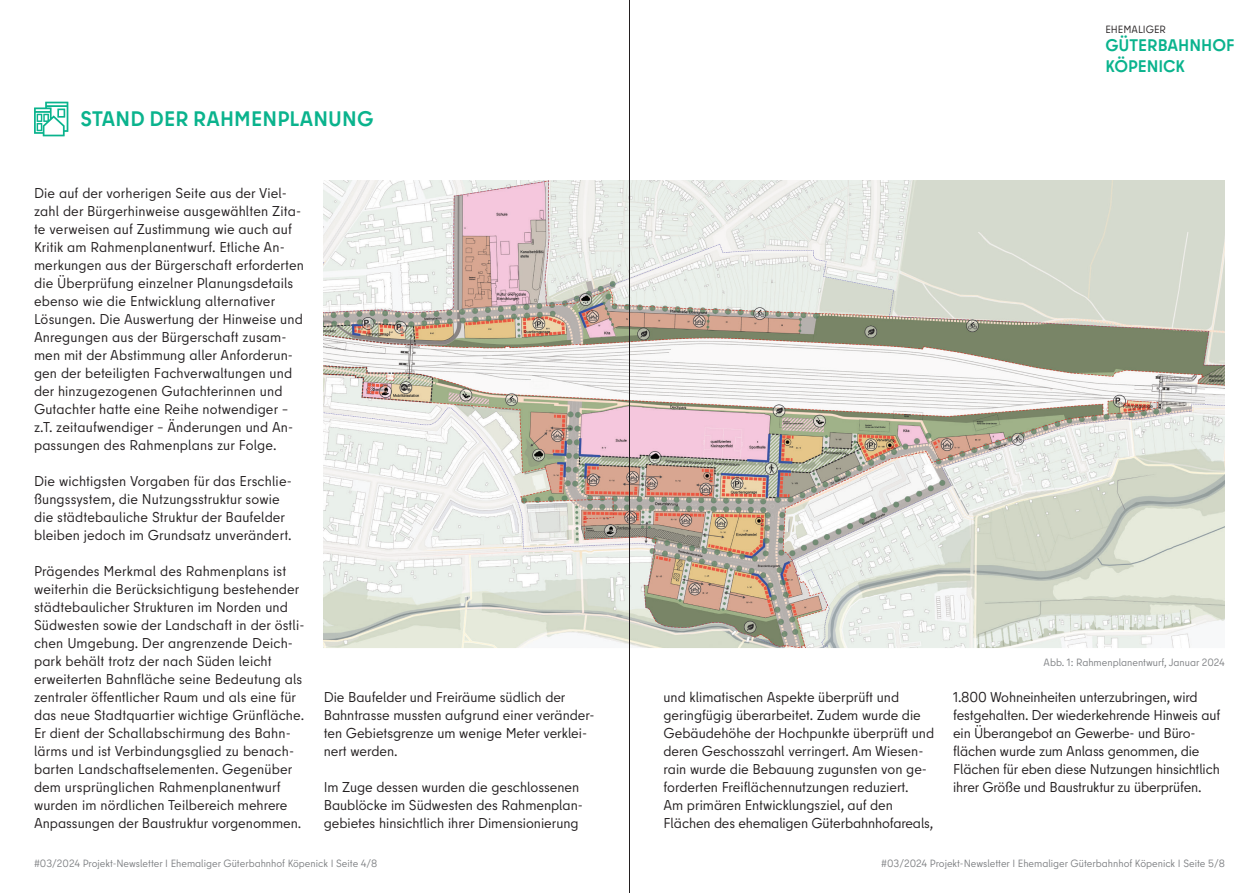
<style>
.page{position:relative;width:1259px;height:893px;background:#fff}
.page>*{position:absolute;margin:0;border:0;box-sizing:border-box;transform-origin:0 0}
.t1{font:700 21px "Berlin Type";letter-spacing:.01em;color:#0ab38d}
.t2{font:700 16.8px/20.1px "Berlin Type";color:#0ab38d}
.t3{font:14.25px/18px "Berlin Type";letter-spacing:.005em;color:#231f20}
.t4{font:10.5px "Berlin Type";color:#808285}
.t5{font:10.5px "Berlin Type";color:#231f20}
</style>
<div class="page">
<img style="left:324px;top:180px;width:901px;height:468px">
<svg style="left:34px;top:102px;width:34px;height:34px"></svg>
<hr style="left:629px;top:0;width:1px;height:893px;background:#231f20">
<h2 class="t1" style="left:81px;top:105px;width:294px">STAND DER RAHMENPLANUNG</h2>
<p class="t3" style="left:34px;top:184px;width:271px">Die auf der vorherigen Seite aus der Viel&shy;zahl der Bürgerhinweise ausgewählten Zita&shy;te verweisen auf Zustimmung wie auch auf Kritik am Rahmenplanentwurf. Etliche An&shy;merkungen aus der Bürgerschaft erforderten die Überprüfung einzelner Planungsdetails ebenso wie die Entwicklung alternativer Lösungen. Die Auswertung der Hinweise und Anregungen aus der Bürgerschaft zusam&shy;men mit der Abstimmung aller Anforderun&shy;gen der beteiligten Fachverwaltungen und der hinzugezogenen Gutachterinnen und Gutachter hatte eine Reihe notwendiger – z.T. zeitaufwendiger – Änderungen und An&shy;passungen des Rahmenplans zur Folge.</p>
<p class="t3" style="left:34px;top:472px;width:259px">Die wichtigsten Vorgaben für das Erschlie&shy;ßungssystem, die Nutzungsstruktur sowie die städtebauliche Struktur der Baufelder bleiben jedoch im Grundsatz unverändert.</p>
<p class="t3" style="left:34px;top:562px;width:272px">Prägendes Merkmal des Rahmenplans ist weiterhin die Berücksichtigung bestehender städtebaulicher Strukturen im Norden und Südwesten sowie der Landschaft in der östli&shy;chen Umgebung. Der angrenzende Deich&shy;park behält trotz der nach Süden leicht erweiterten Bahnfläche seine Bedeutung als zentraler öffentlicher Raum und als eine für das neue Stadtquartier wichtige Grünfläche.<br>Er dient der Schallabschirmung des Bahn&shy;lärms und ist Verbindungsglied zu benach&shy;barten Landschaftselementen. Gegenüber dem ursprünglichen Rahmenplanentwurf wurden im nördlichen Teilbereich mehrere Anpassungen der Baustruktur vorgenommen.</p>
<p class="t3" style="left:324px;top:688px;width:272px">Die Baufelder und Freiräume südlich der Bahntrasse mussten aufgrund einer veränder&shy;ten Gebietsgrenze um wenige Meter verklei&shy;nert werden.</p>
<p class="t3" style="left:324px;top:778px;width:261px">Im Zuge dessen wurden die geschlossenen<br>Baublöcke im Südwesten des Rahmenplan&shy;gebietes hinsichtlich ihrer Dimensionierung</p>
<p class="t4" style="left:34px;top:856px;width:345px">#03/2024 Projekt-Newsletter I Ehemaliger Güterbahnhof Köpenick I Seite 4/8</p>
<p class="t5" style="left:1105px;top:23px;width:62px">EHEMALIGER</p>
<p class="t2" style="left:1105px;top:36px;width:131px">GÜTERBAHNHOF<br>KÖPENICK</p>
<p class="t4" style="left:1043px;top:656px;width:183px">Abb. 1: Rahmenplanentwurf, Januar 2024</p>
<p class="t3" style="left:663px;top:688px;width:272px">und klimatischen Aspekte überprüft und geringfügig überarbeitet. Zudem wurde die Gebäudehöhe der Hochpunkte überprüft und deren Geschosszahl verringert. Am Wiesen&shy;rain wurde die Bebauung zugunsten von ge&shy;forderten Freiflächennutzungen reduziert.<br>Am primären Entwicklungsziel, auf den Flächen des ehemaligen Güterbahnhofareals,</p>
<p class="t3" style="left:953px;top:688px;width:268px">1.800 Wohneinheiten unterzubringen, wird festgehalten. Der wiederkehrende Hinweis auf ein Überangebot an Gewerbe- und Büro&shy;flächen wurde zum Anlass genommen, die Flächen für eben diese Nutzungen hinsichtlich ihrer Größe und Baustruktur zu überprüfen.</p>
<p class="t4" style="left:881px;top:856px;width:345px">#03/2024 Projekt-Newsletter I Ehemaliger Güterbahnhof Köpenick I Seite 5/8</p>
</div>
